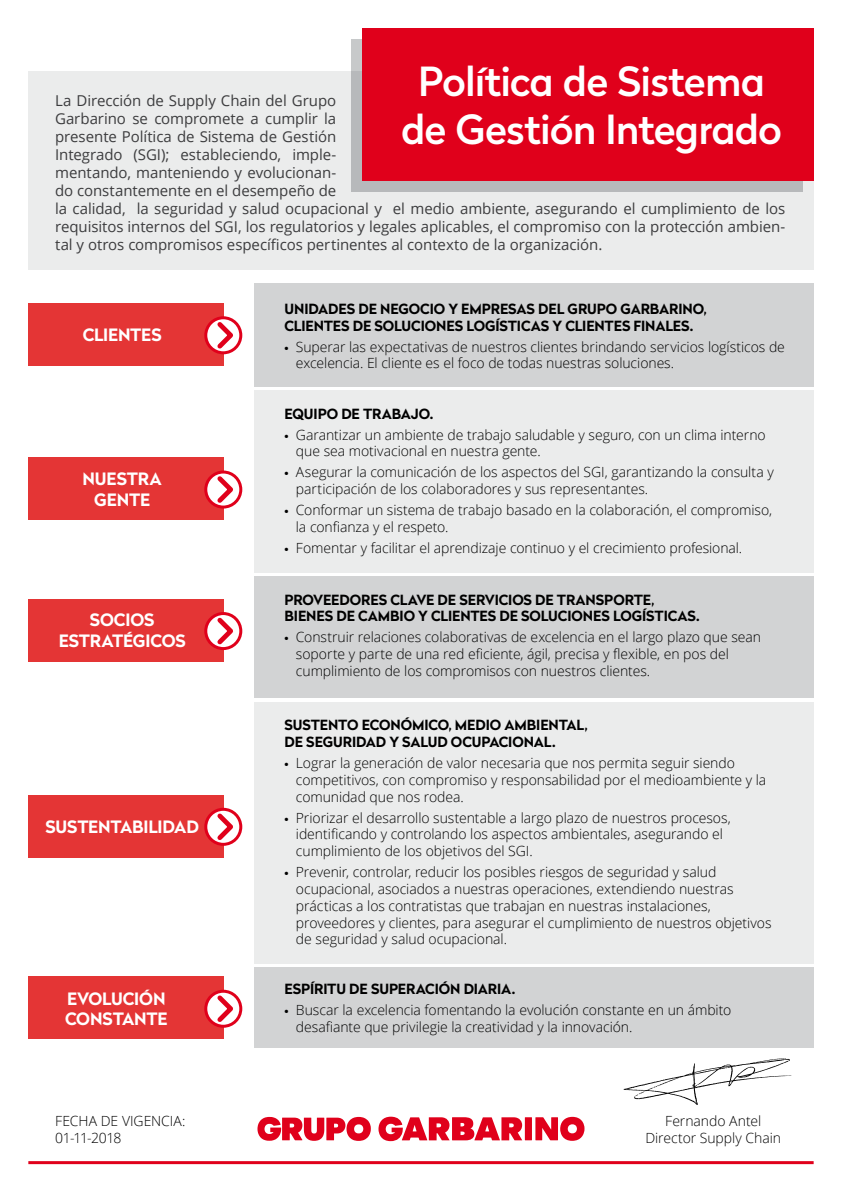
<style>
.page{position:relative;width:842px;height:1191px;background:#fff}
.page>*{position:absolute;margin:0;border:0;box-sizing:border-box;transform-origin:0 0}
.t1{font:500 40px/48px "Radikal";letter-spacing:-.015em;color:#fff;text-align:center}
.t2{font:700 17px/20.4px "Radikal";letter-spacing:-.01em;color:#fff;text-align:center}
.t3{font:15px/18px "Open Sans";letter-spacing:-.005em;color:#3c3c3e}
.t4{font:300 14px/16.8px "Open Sans";letter-spacing:-.005em;color:#000}
.t5{font:700 14px/16.8px "Radikal";letter-spacing:-.005em;color:#000}
.s1{font-family:"Radikal";font-weight:700}
</style>
<div class="page">
<div style="left:28px;top:72px;width:786px;height:198px;background:#ebecec"></div>
<div style="left:254px;top:576px;width:560px;height:121px;background:#d2d3d4"></div>
<div style="left:28px;top:599px;width:196px;height:62px;background:#e43535"></div>
<svg style="left:206px;top:613px;width:35px;height:35px"></svg>
<div style="left:204px;top:612px;width:38px;height:38px;border:3px solid #e0001b;border-radius:50%"></div>
<svg style="left:213px;top:613px;width:24px;height:35px"></svg>
<div style="left:254px;top:390px;width:560px;height:182px;background:#ebecec"></div>
<div style="left:28px;top:457px;width:196px;height:63px;background:#e43535"></div>
<svg style="left:206px;top:472px;width:35px;height:35px"></svg>
<div style="left:204px;top:470px;width:38px;height:38px;border:3px solid #e0001b;border-radius:50%"></div>
<svg style="left:213px;top:472px;width:24px;height:35px"></svg>
<div style="left:254px;top:283px;width:560px;height:103px;background:#d2d3d4"></div>
<div style="left:28px;top:303px;width:196px;height:63px;background:#e43535"></div>
<svg style="left:206px;top:318px;width:35px;height:35px"></svg>
<div style="left:204px;top:316px;width:38px;height:38px;border:3px solid #e0001b;border-radius:50%"></div>
<svg style="left:213px;top:317px;width:24px;height:36px"></svg>
<div style="left:254px;top:968px;width:560px;height:80px;background:#d2d3d4"></div>
<div style="left:28px;top:976px;width:196px;height:63px;background:#e43535"></div>
<svg style="left:206px;top:991px;width:35px;height:35px"></svg>
<div style="left:204px;top:989px;width:38px;height:38px;border:3px solid #e0001b;border-radius:50%"></div>
<svg style="left:213px;top:991px;width:24px;height:35px"></svg>
<div style="left:351px;top:40px;width:451px;height:152px;background:#b7b9bb"></div>
<div style="left:362px;top:28px;width:452px;height:153px;background:#e0001b"></div>
<div style="left:254px;top:702px;width:560px;height:261px;background:#ebecec"></div>
<div style="left:28px;top:794px;width:196px;height:63px;background:#e43535"></div>
<svg style="left:206px;top:809px;width:35px;height:35px"></svg>
<div style="left:204px;top:808px;width:38px;height:38px;border:3px solid #e0001b;border-radius:50%"></div>
<svg style="left:213px;top:809px;width:24px;height:35px"></svg>
<div style="left:525px;top:1117px;width:7px;height:23px;background:#e0001b"></div>
<svg style="left:535px;top:1116px;width:49px;height:24px"></svg>
<svg style="left:378px;top:1116px;width:144px;height:25px"></svg>
<svg style="left:257px;top:1117px;width:114px;height:23px"></svg>
<hr style="left:28px;top:1161px;width:786px;height:3px;background:#e0001b">
<img style="left:623px;top:1058px;width:169px;height:47px">
<h1 class="t1" style="left:401px;top:57px;width:382px">Política de Sistema de Gestión Integrado</h1>
<p class="t3" style="left:55px;top:92px;width:732px">La Dirección de Supply Chain del Grupo<br>Garbarino se compromete a cumplir la<br>presente Política de Sistema de Gestión<br>Integrado (SGI); estableciendo, imple-<br>mentando, manteniendo y evolucionan-<br>do constantemente en el desempeño de<br>la calidad, la seguridad y salud ocupacional y el medio ambiente, asegurando el cumplimiento de los requisitos internos del SGI, los regulatorios y legales aplicables, el compromiso con la protección ambien&shy;tal y otros compromisos específicos pertinentes al contexto de la organización.</p>
<p class="t2" style="left:83px;top:324px;width:80px">CLIENTES</p>
<p class="t2" style="left:82px;top:468px;width:81px">NUESTRA<br>GENTE</p>
<p class="t2" style="left:59px;top:609px;width:128px">SOCIOS<br>ESTRATÉGICOS</p>
<p class="t2" style="left:45px;top:816px;width:155px">SUSTENTABILIDAD</p>
<p class="t2" style="left:65px;top:988px;width:104px;text-align:left">EVOLUCIÓN<br>CONSTANTE</p>
<p class="t4" style="left:55px;top:1112px;width:132px">FECHA DE VIGENCIA:<br>01-11-2018</p>
<p class="t5" style="left:284px;top:300px;width:424px">UNIDADES DE NEGOCIO Y EMPRESAS DEL GRUPO GARBARINO,<br>CLIENTES DE SOLUCIONES LOGÍSTICAS Y CLIENTES FINALES.</p>
<p class="t4" style="left:296px;top:338px;width:490px;text-indent:-11px"><span class="s1">•</span> Superar las expectativas de nuestros clientes brindando servicios logísticos de excelencia. El cliente es el foco de todas nuestras soluciones.</p>
<p class="t5" style="left:284px;top:405px;width:150px">EQUIPO DE TRABAJO.</p>
<p class="t4" style="left:296px;top:426px;width:471px;text-indent:-11px"><span class="s1">•</span> Garantizar un ambiente de trabajo saludable y seguro, con un clima interno que sea motivacional en nuestra gente.</p>
<p class="t4" style="left:296px;top:463px;width:479px;text-indent:-11px"><span class="s1">•</span> Asegurar la comunicación de los aspectos del SGI, garantizando la consulta y participación de los colaboradores y sus representantes.</p>
<p class="t4" style="left:296px;top:501px;width:478px;text-indent:-11px"><span class="s1">•</span> Conformar un sistema de trabajo basado en la colaboración, el compromiso, la confianza y el respeto.</p>
<p class="t4" style="left:285px;top:539px;width:459px"><span class="s1">•</span> Fomentar y facilitar el aprendizaje continuo y el crecimiento profesional.</p>
<p class="t5" style="left:284px;top:591px;width:417px">PROVEEDORES CLAVE DE SERVICIOS DE TRANSPORTE,<br>BIENES DE CAMBIO Y CLIENTES DE SOLUCIONES LOGÍSTICAS.</p>
<p class="t4" style="left:296px;top:628px;width:467px;text-indent:-11px"><span class="s1">•</span> Construir relaciones colaborativas de excelencia en el largo plazo que sean soporte y parte de una red eficiente, ágil, precisa y flexible, en pos del cumplimiento de los compromisos con nuestros clientes.</p>
<p class="t5" style="left:284px;top:716px;width:305px">SUSTENTO ECONÓMICO, MEDIO AMBIENTAL,<br>DE SEGURIDAD Y SALUD OCUPACIONAL.</p>
<p class="t4" style="left:296px;top:754px;width:472px;text-indent:-11px"><span class="s1">•</span> Lograr la generación de valor necesaria que nos permita seguir siendo competitivos, con compromiso y responsabilidad por el medioambiente y la comunidad que nos rodea.</p>
<p class="t4" style="left:296px;top:808px;width:436px;text-indent:-11px"><span class="s1">•</span> Priorizar el desarrollo sustentable a largo plazo de nuestros procesos, identificando y controlando los aspectos ambientales, asegurando el cumplimiento de los objetivos del SGI.</p>
<p class="t4" style="left:296px;top:863px;width:477px;text-indent:-11px"><span class="s1">•</span> Prevenir, controlar, reducir los posibles riesgos de seguridad y salud ocupacional, asociados a nuestras operaciones, extendiendo nuestras prácticas a los contratistas que trabajan en nuestras instalaciones, proveedores y clientes, para asegurar el cumplimiento de nuestros objetivos de seguridad y salud ocupacional.</p>
<p class="t5" style="left:284px;top:980px;width:232px">ESPÍRITU DE SUPERACIÓN DIARIA.</p>
<p class="t4" style="left:296px;top:1001px;width:437px;text-indent:-11px"><span class="s1">•</span> Buscar la excelencia fomentando la evolución constante en un ámbito desafiante que privilegie la creatividad y la innovación.</p>
<p class="t4" style="left:645px;top:1112px;width:137px;text-align:center">Fernando Antel<br>Director Supply Chain</p>
</div>
